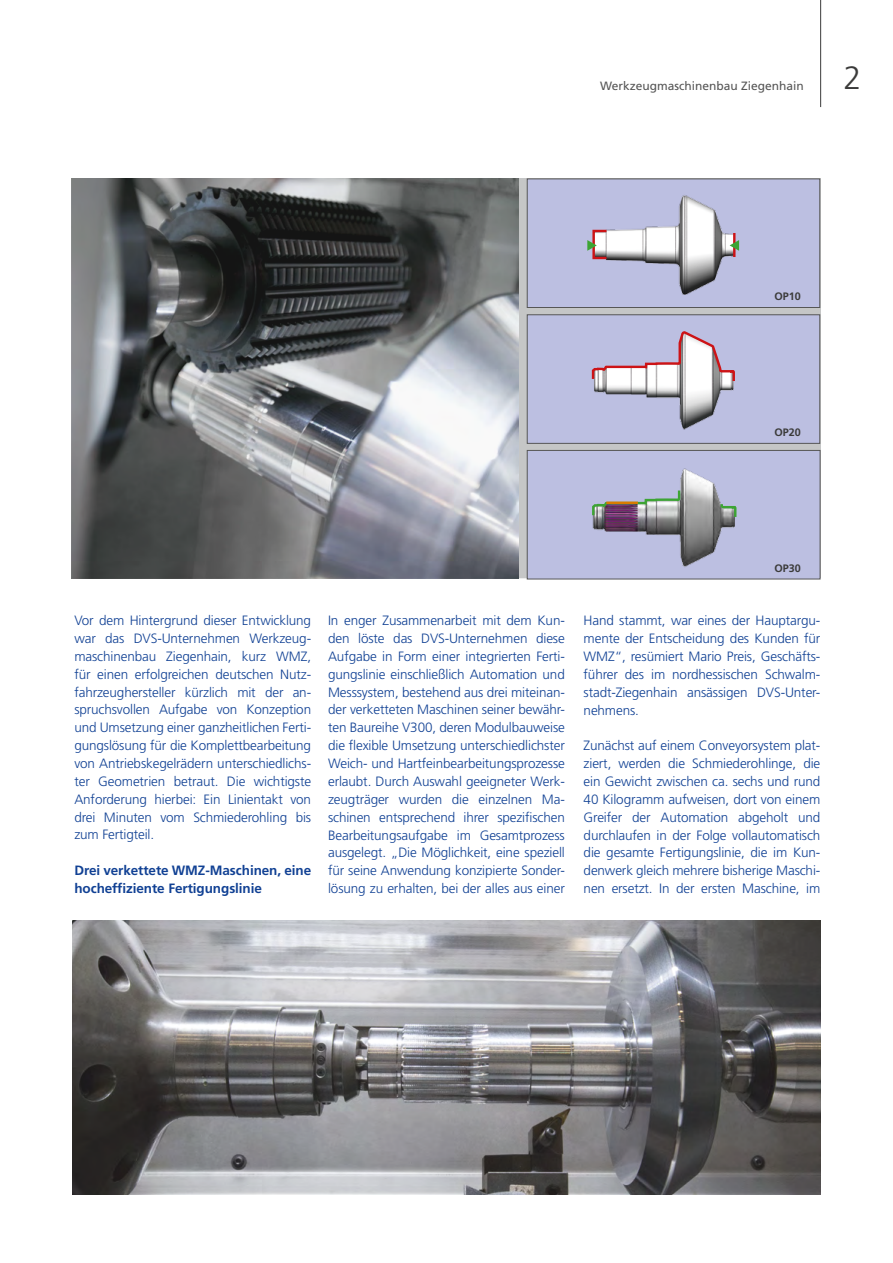
<style>
.page{position:relative;width:893px;height:1263px;background:#fff}
.page>*{position:absolute;margin:0;border:0;box-sizing:border-box;transform-origin:0 0}
.t1{font:300 32.4px "Frutiger";color:#3b3b3a}
.t2{font:300 13.5px/17.9px "Frutiger";letter-spacing:-.01em;color:#114194;text-align:justify}
.t3{font:700 13.5px/17.9px "Frutiger";letter-spacing:-.005em;color:#114194}
.t4{font:12px "Frutiger";color:#565656}
.t5{font:700 10.8px "Frutiger";letter-spacing:-.005em;color:#3b3b3a}
</style>
<div class="page">
<hr style="left:820px;top:0;width:1px;height:107px;background:#3b3b3a">
<img style="left:72px;top:179px;width:447px;height:399px">
<div style="left:527px;top:179px;width:293px;height:129px;background:#bcbfe1;border:1px solid #565656"></div>
<div style="left:527px;top:450px;width:293px;height:129px;background:#bcbfe1;border:1px solid #565656"></div>
<div style="left:527px;top:314px;width:293px;height:130px;background:#bcbfe1;border:1px solid #565656"></div>
<img style="left:592px;top:195px;width:144px;height:100px">
<img style="left:563px;top:312px;width:200px;height:138px">
<div style="left:592px;top:230px;width:16px;height:29px;border:2px solid #cd1316"></div>
<hr style="left:733px;top:233px;width:2px;height:24px;background:#cd1316">
<svg style="left:587px;top:240px;width:10px;height:11px"></svg>
<svg style="left:730px;top:240px;width:9px;height:11px"></svg>
<svg style="left:591px;top:318px;width:145px;height:65px"></svg>
<img style="left:592px;top:468px;width:128px;height:99px">
<svg style="left:592px;top:488px;width:90px;height:30px"></svg>
<hr style="left:606px;top:502px;width:32px;height:2px;background:#d97c00">
<svg style="left:719px;top:501px;width:18px;height:37px"></svg>
<img style="left:72px;top:921px;width:748px;height:274px">
<p class="t4" style="left:600px;top:79px;width:205px">Werkzeugmaschinenbau Ziegenhain</p>
<h1 class="t1" style="left:844px;top:60px;width:20px">2</h1>
<p class="t5" style="left:774px;top:290px;width:28px">OP10</p>
<p class="t5" style="left:774px;top:426px;width:28px">OP20</p>
<p class="t2" style="left:74px;top:612px;width:238px">Vor dem Hintergrund dieser Entwicklung war das DVS-Unternehmen Werkzeug&shy;maschinenbau Ziegenhain, kurz WMZ, für einen erfolgreichen deutschen Nutz&shy;fahrzeughersteller kürzlich mit der an&shy;spruchsvollen Aufgabe von Konzeption und Umsetzung einer ganzheitlichen Ferti&shy;gungslösung für die Komplettbearbeitung von Antriebskegelrädern unterschiedlichs&shy;ter Geometrien betraut. Die wichtigste Anforderung hierbei: Ein Linientakt von drei Minuten vom Schmiederohling bis zum Fertigteil.</p>
<p class="t3" style="left:74px;top:862px;width:238px">Drei verkettete WMZ-Maschinen, eine hocheffiziente Fertigungslinie</p>
<p class="t5" style="left:774px;top:562px;width:28px">OP30</p>
<p class="t2" style="left:328px;top:612px;width:238px">In enger Zusammenarbeit mit dem Kun&shy;den löste das DVS-Unternehmen diese Aufgabe in Form einer integrierten Ferti&shy;gungslinie einschließlich Automation und Messsystem, bestehend aus drei miteinan&shy;der verketteten Maschinen seiner bewähr&shy;ten Baureihe V300, deren Modulbauweise die flexible Umsetzung unterschiedlichster Weich- und Hartfeinbearbeitungsprozesse erlaubt. Durch Auswahl geeigneter Werk&shy;zeugträger wurden die einzelnen Ma&shy;schinen entsprechend ihrer spezifischen Bearbeitungsaufgabe im Gesamtprozess ausgelegt. „Die Möglichkeit, eine speziell für seine Anwendung konzipierte Sonder&shy;lösung zu erhalten, bei der alles aus einer</p>
<p class="t2" style="left:584px;top:612px;width:238px">Hand stammt, war eines der Hauptargu&shy;mente der Entscheidung des Kunden für WMZ“, resümiert Mario Preis, Geschäfts&shy;führer des im nordhessischen Schwalm&shy;stadt-Ziegenhain ansässigen DVS-Unter&shy;nehmens.</p>
<p class="t2" style="left:584px;top:737px;width:238px">Zunächst auf einem Conveyorsystem plat&shy;ziert, werden die Schmiederohlinge, die ein Gewicht zwischen ca. sechs und rund 40 Kilogramm aufweisen, dort von einem Greifer der Automation abgeholt und durchlaufen in der Folge vollautomatisch die gesamte Fertigungslinie, die im Kun&shy;denwerk gleich mehrere bisherige Maschi&shy;nen ersetzt. In der ersten Maschine, im</p>
</div>
